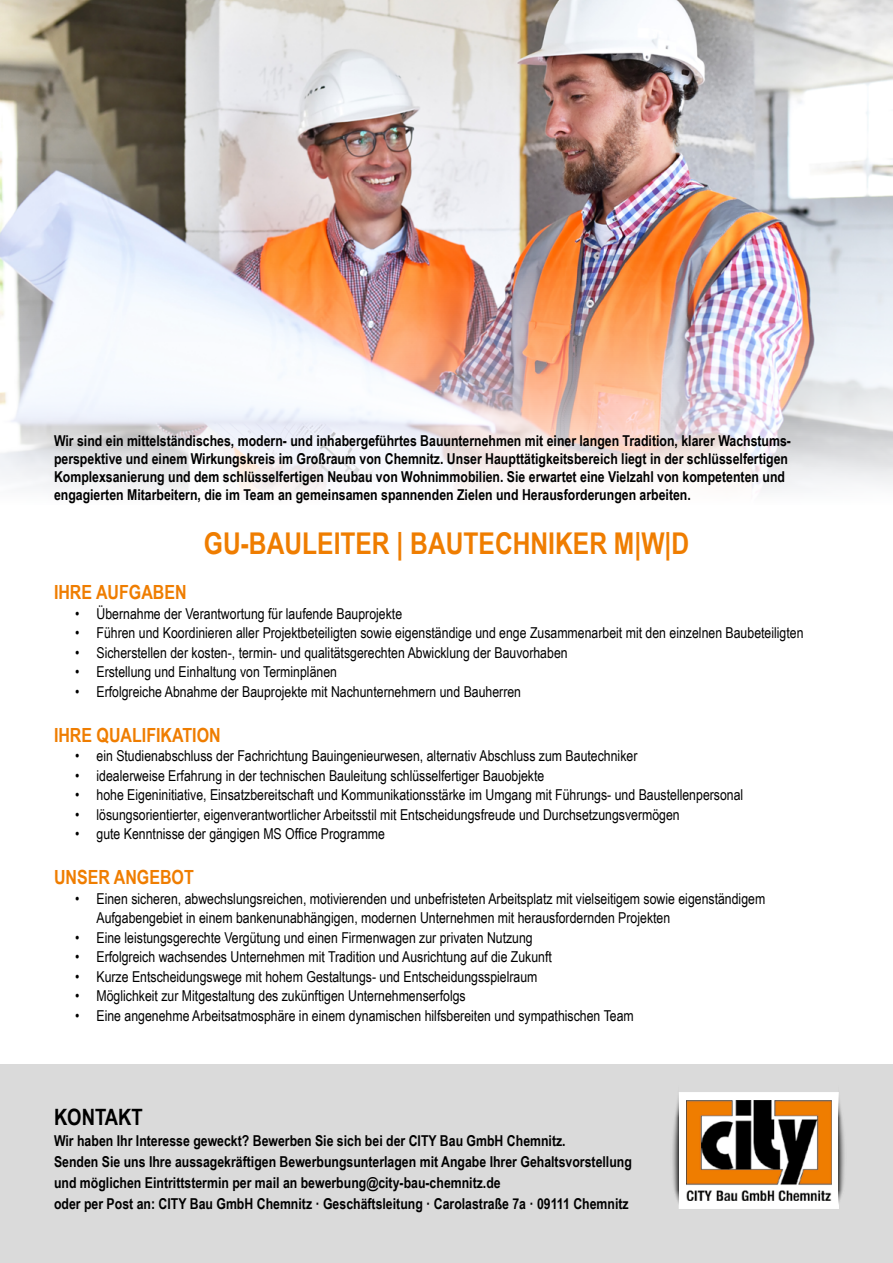
<style>
.page{position:relative;width:893px;height:1263px;background:#fff}
.page>*{position:absolute;margin:0;border:0;box-sizing:border-box;transform-origin:0 0}
.t1{font:700 30px "Arial Narrow";color:#ef7d00}
.t2{font:700 22.5px "Arial Narrow";color:#000}
.t3{font:700 19.5px "Arial Narrow";color:#ef7d00}
.t4{font:15px/19.5px "Arial Narrow";color:#000}
.t5{font:700 15px/18px "Arial Narrow";color:#000}
</style>
<div class="page">
<img style="left:0;top:0;width:893px;height:495px">
<div style="left:0;top:1064px;width:893px;height:199px;background:#dadada"></div>
<svg style="left:679px;top:1092px;width:160px;height:117px;background:#ad9071"></svg>
<img style="left:672px;top:1098px;width:7px;height:105px">
<img style="left:839px;top:1100px;width:6px;height:102px">
<p class="t5" style="left:54px;top:431px;width:738px">Wir sind ein mittelständisches, modern- und inhabergeführtes Bauunternehmen mit einer langen Tradition, klarer Wachstums&shy;perspektive und einem Wirkungskreis im Großraum von Chemnitz. Unser Haupttätigkeitsbereich liegt in der schlüsselfertigen Komplexsanierung und dem schlüsselfertigen Neubau von Wohnimmobilien. Sie erwartet eine Vielzahl von kompetenten und engagierten Mitarbeitern, die im Team an gemeinsamen spannenden Zielen und Herausforderungen arbeiten.</p>
<h1 class="t1" style="left:204px;top:521px;width:487px">GU-BAULEITER | BAUTECHNIKER M|W|D</h1>
<h3 class="t3" style="left:54px;top:577px;width:134px">IHRE AUFGABEN</h3>
<p class="t4" style="left:75px;top:603px;width:328px">• Übernahme der Verantwortung für laufende Bauprojekte</p>
<p class="t4" style="left:75px;top:622px;width:730px">• Führen und Koordinieren aller Projektbeteiligten sowie eigenständige und enge Zusammenarbeit mit den einzelnen Baubeteiligten</p>
<p class="t4" style="left:75px;top:642px;width:494px">• Sicherstellen der kosten-, termin- und qualitätsgerechten Abwicklung der Bauvorhaben</p>
<p class="t4" style="left:75px;top:661px;width:263px">• Erstellung und Einhaltung von Terminplänen</p>
<p class="t4" style="left:75px;top:681px;width:447px">• Erfolgreiche Abnahme der Bauprojekte mit Nachunternehmern und Bauherren</p>
<h3 class="t3" style="left:54px;top:720px;width:168px">IHRE QUALIFIKATION</h3>
<p class="t4" style="left:75px;top:745px;width:564px">• ein Studienabschluss der Fachrichtung Bauingenieurwesen, alternativ Abschluss zum Bautechniker</p>
<p class="t4" style="left:75px;top:765px;width:471px">• idealerweise Erfahrung in der technischen Bauleitung schlüsselfertiger Bauobjekte</p>
<p class="t4" style="left:75px;top:784px;width:670px">• hohe Eigeninitiative, Einsatzbereitschaft und Kommunikationsstärke im Umgang mit Führungs- und Baustellenpersonal</p>
<p class="t4" style="left:75px;top:804px;width:606px">• lösungsorientierter, eigenverantwortlicher Arbeitsstil mit Entscheidungsfreude und Durchsetzungsvermögen</p>
<p class="t4" style="left:75px;top:823px;width:311px">• gute Kenntnisse der gängigen MS Office Programme</p>
<h3 class="t3" style="left:54px;top:862px;width:141px">UNSER ANGEBOT</h3>
<p class="t4" style="left:97px;top:888px;width:670px;text-indent:-21px">• Einen sicheren, abwechslungsreichen, motivierenden und unbefristeten Arbeitsplatz mit vielseitigem sowie eigenständigem<br>Aufgabengebiet in einem bankenunabhängigen, modernen Unternehmen mit herausfordernden Projekten</p>
<p class="t4" style="left:75px;top:927px;width:459px">• Eine leistungsgerechte Vergütung und einen Firmenwagen zur privaten Nutzung</p>
<p class="t4" style="left:75px;top:946px;width:478px">• Erfolgreich wachsendes Unternehmen mit Tradition und Ausrichtung auf die Zukunft</p>
<p class="t4" style="left:75px;top:966px;width:464px">• Kurze Entscheidungswege mit hohem Gestaltungs- und Entscheidungsspielraum</p>
<p class="t4" style="left:75px;top:985px;width:392px">• Möglichkeit zur Mitgestaltung des zukünftigen Unternehmenserfolgs</p>
<p class="t4" style="left:75px;top:1005px;width:560px">• Eine angenehme Arbeitsatmosphäre in einem dynamischen hilfsbereiten und sympathischen Team</p>
<h2 class="t2" style="left:54px;top:1100px;width:90px">KONTAKT</h2>
<p class="t5" style="left:54px;top:1129px;width:579px;line-height:21px">Wir haben Ihr Interesse geweckt? Bewerben Sie sich bei der CITY Bau GmbH Chemnitz.<br>Senden Sie uns Ihre aussagekräftigen Bewerbungsunterlagen mit Angabe Ihrer Gehaltsvorstellung und möglichen Eintrittstermin per mail an bewerbung@city-bau-chemnitz.de<br>oder per Post an: CITY Bau GmbH Chemnitz · Geschäftsleitung · Carolastraße 7a · 09111 Chemnitz</p>
</div>
